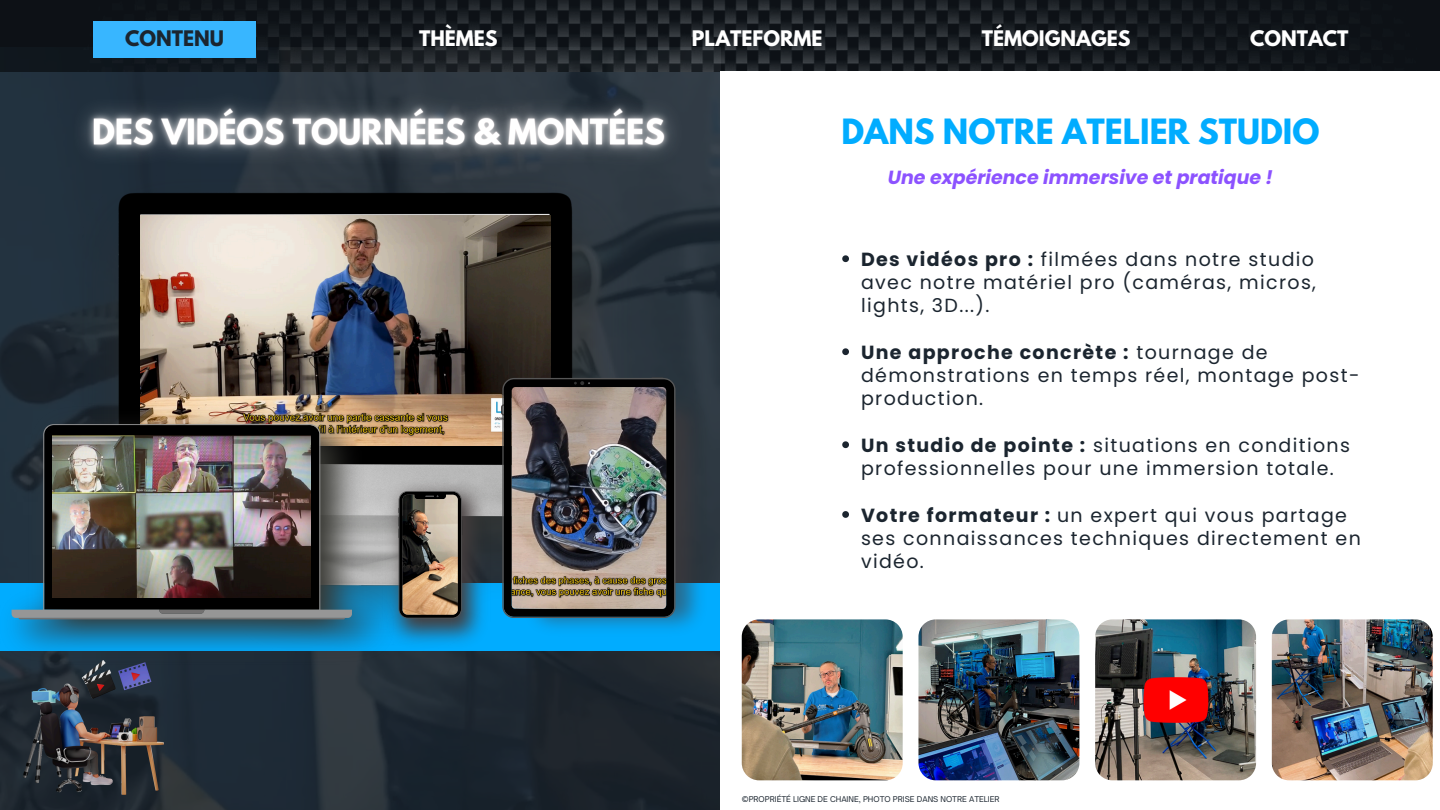
<style>
.page{position:relative;width:1440px;height:810px;background:#fff}
.page>*{position:absolute;margin:0;border:0;box-sizing:border-box;transform-origin:0 0}
.t1{font:700 30.9px "League Spartan";color:#01acff}
.t2{font:19px/23.2px "Poppins";letter-spacing:.07em;color:#1b252f}
.t3{font:700 19px "League Spartan";color:#fff}
.t4{font:italic 700 19px "Poppins";color:#8c52ff}
.t5{font:700 19px "League Spartan";color:#1b252f}
.t6{font:7.6px "Open Sauce One";color:#1b252f}
.s1{font-weight:700}
</style>
<div class="page">
<img style="left:0;top:72px;width:720px;height:738px">
<img style="left:0;top:0;width:1440px;height:72px">
<div style="left:94px;top:21px;width:162px;height:36px;background:#38b6ff"></div>
<div style="left:0;top:583px;width:720px;height:67px;background:#01acff"></div>
<img style="left:69px;top:198px;width:574px;height:463px">
<img style="left:118px;top:198px;width:455px;height:388px">
<img style="left:140px;top:216px;width:410px;height:230px">
<img style="left:521px;top:392px;width:189px;height:247px">
<img style="left:502px;top:377px;width:174px;height:241px">
<img style="left:394px;top:477px;width:96px;height:174px">
<svg style="left:398px;top:491px;width:65px;height:127px"></svg>
<img style="left:0;top:404px;width:394px;height:261px">
<svg style="left:12px;top:424px;width:340px;height:194px"></svg>
<svg style="left:19px;top:610px;width:326px;height:9px"></svg>
<img style="left:53px;top:436px;width:258px;height:162px">
<img style="left:742px;top:619px;width:161px;height:161px">
<img style="left:918px;top:619px;width:161px;height:161px">
<img style="left:1095px;top:619px;width:161px;height:161px">
<img style="left:1272px;top:619px;width:161px;height:161px">
<img style="left:23px;top:661px;width:141px;height:134px">
<svg style="left:842px;top:255px;width:7px;height:7px"></svg>
<svg style="left:842px;top:348px;width:7px;height:7px"></svg>
<svg style="left:842px;top:441px;width:7px;height:7px"></svg>
<svg style="left:842px;top:511px;width:7px;height:7px"></svg>
<img style="left:50px;top:66px;width:665px;height:132px">
<img style="left:1143px;top:677px;width:65px;height:45px">
<p class="t5" style="left:125px;top:29px;width:100px">CONTENU</p>
<p class="t3" style="left:419px;top:29px;width:80px">THÈMES</p>
<p class="t3" style="left:692px;top:29px;width:132px">PLATEFORME</p>
<p class="t3" style="left:982px;top:29px;width:150px">TÉMOIGNAGES</p>
<p class="t3" style="left:1250px;top:29px;width:100px">CONTACT</p>
<p class="t1" style="left:841px;top:117px;width:480px">DANS NOTRE ATELIER STUDIO</p>
<p class="t4" style="left:888px;top:164px;width:387px">Une expérience immersive et pratique !</p>
<p class="t2" style="left:861px;top:248px;width:457px;text-align:justify"><span class="s1">Des vidéos pro :</span> filmées dans notre studio avec notre matériel pro (caméras, micros, lights, 3D...).</p>
<h1 class="t2" style="left:861px;top:341px;width:500px"><span class="s1">Une approche concrète :</span> tournage de démonstrations en temps réel, montage post&shy;production.</h1>
<h3 class="t2" style="left:861px;top:434px;width:491px"><span class="s1">Un studio de pointe :</span> situations en conditions professionnelles pour une immersion totale.</h3>
<p class="t2" style="left:861px;top:503px;width:501px"><span class="s1">Votre formateur :</span> un expert qui vous partage ses connaissances techniques directement en vidéo.</p>
<p class="t6" style="left:742px;top:794px;width:259px">©PROPRIÉTÉ LIGNE DE CHAINE, PHOTO PRISE DANS NOTRE ATELIER</p>
</div>
